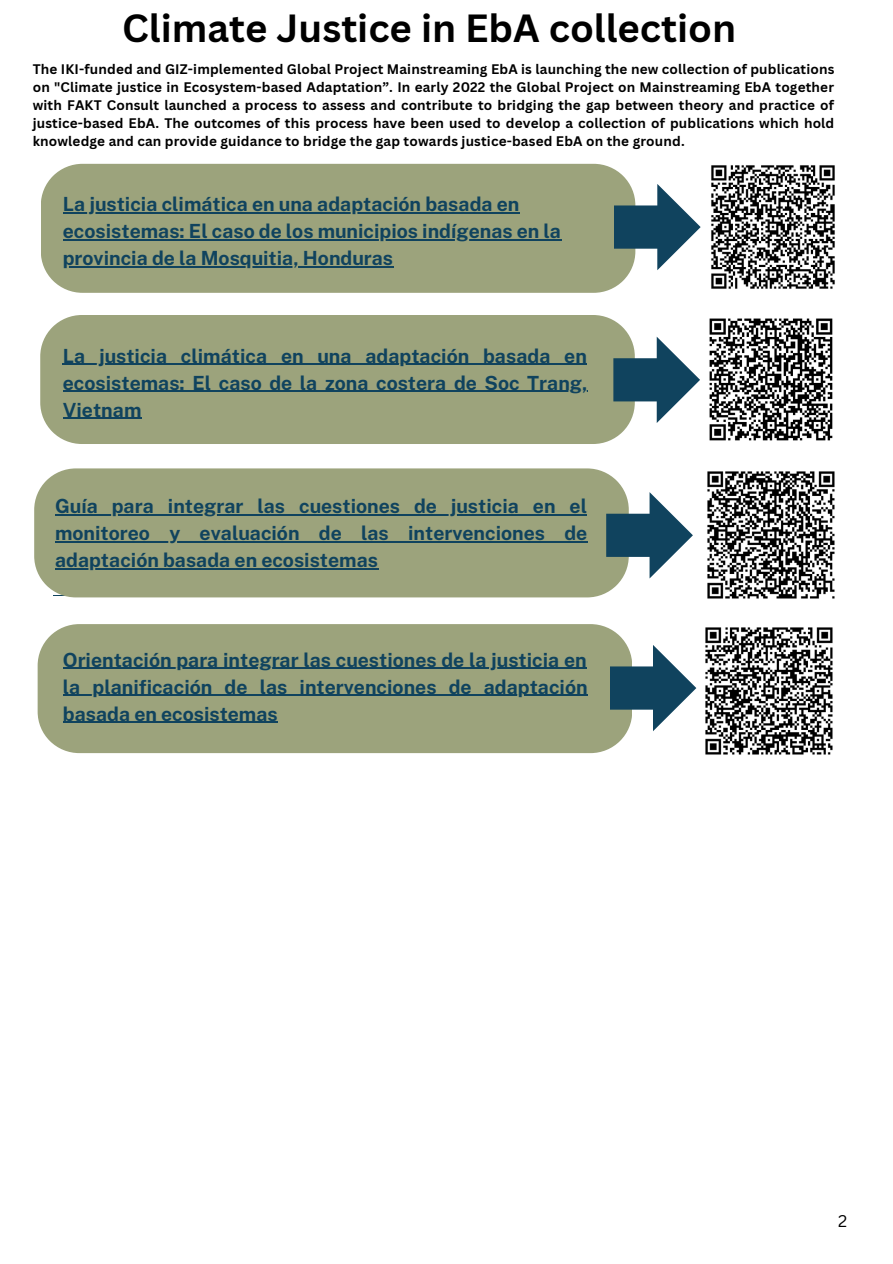
<style>
.page{position:relative;width:893px;height:1264px;background:#fff}
.page>*{position:absolute;margin:0;border:0;box-sizing:border-box;transform-origin:0 0}
.t1{font:700 38.25px "Canva Sans";color:#000}
.t2{font:700 19.5px/27px "Public Sans";color:#10435e;text-align:justify}
.t3{font:16.5px "Canva Sans";color:#000}
.t4{font:700 13.5px/18px "Canva Sans";letter-spacing:.01em;color:#000;text-align:justify}
</style>
<div class="page">
<img style="left:711px;top:165px;width:124px;height:124px">
<div style="left:40px;top:315px;width:590px;height:129px;background:#9ca37c"></div>
<svg style="left:613px;top:336px;width:87px;height:87px"></svg>
<img style="left:709px;top:318px;width:124px;height:123px">
<hr style="left:63px;top:364px;width:524px;height:1px;background:#10435e">
<hr style="left:63px;top:391px;width:524px;height:1px;background:#10435e">
<hr style="left:63px;top:418px;width:78px;height:1px;background:#10435e">
<div style="left:34px;top:468px;width:591px;height:129px;background:#9ca37c"></div>
<svg style="left:606px;top:492px;width:86px;height:86px"></svg>
<img style="left:707px;top:471px;width:128px;height:128px">
<hr style="left:55px;top:514px;width:532px;height:1px;background:#10435e">
<hr style="left:55px;top:541px;width:532px;height:1px;background:#10435e">
<hr style="left:55px;top:568px;width:323px;height:1px;background:#10435e">
<div style="left:41px;top:164px;width:590px;height:129px;background:#9ca37c"></div>
<svg style="left:614px;top:184px;width:86px;height:86px"></svg>
<hr style="left:63px;top:212px;width:456px;height:1px;background:#10435e">
<hr style="left:63px;top:239px;width:498px;height:1px;background:#10435e">
<hr style="left:63px;top:266px;width:330px;height:1px;background:#10435e">
<div style="left:38px;top:624px;width:590px;height:129px;background:#9ca37c"></div>
<svg style="left:609px;top:645px;width:87px;height:86px"></svg>
<img style="left:705px;top:627px;width:128px;height:128px">
<hr style="left:63px;top:667px;width:523px;height:1px;background:#10435e">
<hr style="left:63px;top:694px;width:524px;height:1px;background:#10435e">
<hr style="left:63px;top:721px;width:215px;height:1px;background:#10435e">
<h1 class="t1" style="left:122px;top:1px;width:615px">Climate Justice in EbA collection</h1>
<p class="t4" style="left:33px;top:60px;width:803px">The IKI-funded and GIZ-implemented Global Project Mainstreaming EbA is launching the new collection of publications on "Climate justice in Ecosystem-based Adaptation”. In early 2022 the Global Project on Mainstreaming EbA together with FAKT Consult launched a process to assess and contribute to bridging the gap between theory and practice of justice-based EbA. The outcomes of this process have been used to develop a collection of publications which hold knowledge and can provide guidance to bridge the gap towards justice-based EbA on the ground.</p>
<h2 class="t2" style="left:63px;top:190px;width:499px;text-align:left">La justicia climática en una adaptación basada en ecosistemas: El caso de los municipios indígenas en la provincia de la Mosquitia, Honduras</h2>
<h2 class="t2" style="left:63px;top:342px;width:526px">La justicia climática en una adaptación basada en ecosistemas: El caso de la zona costera de Soc Trang, Vietnam</h2>
<h2 class="t2" style="left:55px;top:492px;width:533px">Guía para integrar las cuestiones de justicia en el monitoreo y evaluación de las intervenciones de adaptación basada en ecosistemas</h2>
<h2 class="t2" style="left:63px;top:646px;width:526px">Orientación para integrar las cuestiones de la justicia en la planificación de las intervenciones de adaptación basada en ecosistemas</h2>
<p class="t3" style="left:838px;top:1209px;width:11px">2</p>
</div>
